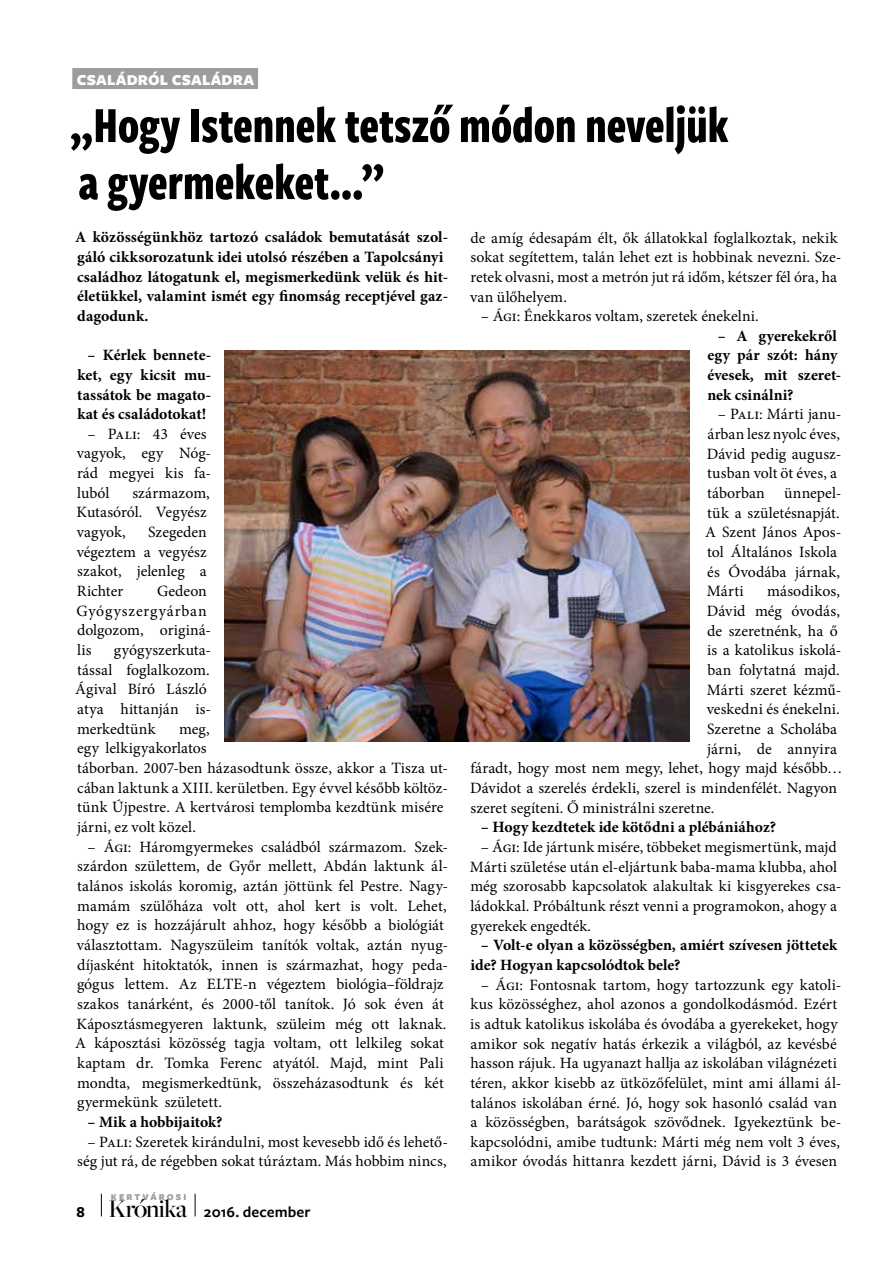
<style>
.page{position:relative;width:893px;height:1263px;background:#fff}
.page>*{position:absolute;margin:0;border:0;box-sizing:border-box;transform-origin:0 0}
.t1{font:700 52.5px/57px "Freight Sans Cmp Pro";letter-spacing:-.005em;color:#000}
.t2{font:500 26.4px "Freight Big Pro";letter-spacing:-.03em;color:#000}
.t3{font:15.75px/19.6px "Minion Pro";color:#000}
.t4{font:700 15.75px/19.6px "Minion Pro";letter-spacing:.005em;color:#000}
.t5{font:900 15.75px "Freight Sans Pro";letter-spacing:.01em;color:#fff}
.t6{font:600 15.75px "Freight Sans Pro";letter-spacing:.005em;color:#000}
.t7{font:700 15.75px "Freight Sans Pro";color:#000}
.t8{font:900 9.3px "Freight Sans Pro";letter-spacing:.22em;color:#9d9d9c}
</style>
<div class="page">
<svg style="left:101px;top:1194px;width:1px;height:22px"></svg>
<svg style="left:195px;top:1194px;width:1px;height:22px"></svg>
<div style="left:72px;top:68px;width:186px;height:21px;background:#9d9d9c"></div>
<img style="left:225px;top:350px;width:465px;height:391px">
<p class="t5" style="left:77px;top:69px;width:179px">CSALÁDRÓL CSALÁDRA</p>
<h1 class="t1" style="left:70px;top:95px;width:660px">„Hogy Istennek tetsző módon neveljük a gyermekeket…”</h1>
<p class="t4" style="left:75px;top:227px;width:374px">A közösségünkhöz tartozó családok bemutatását szol&shy;gáló cikksorozatunk idei utolsó részében a Tapolcsányi családhoz látogatunk el, megismerkedünk velük és hit&shy;életükkel, valamint ismét egy finomság receptjével gaz&shy;dagodunk.</p>
<p class="t4" style="left:77px;top:345px;width:135px;text-align:justify;text-indent:10px">– Kérlek bennete&shy;ket, egy kicsit mu&shy;tassátok be magato&shy;kat és családotokat!</p>
<p class="t3" style="left:77px;top:424px;width:136px;text-indent:11px">– Pali: 43 éves vagyok, egy Nóg&shy;rád megyei kis fa&shy;luból</p>
<p class="t3" style="left:470px;top:228px;width:373px">de amíg édesapám élt, ők állatokkal foglalkoztak, nekik sokat segítettem, talán lehet ezt is hobbinak nevezni. Sze&shy;retek olvasni, most a metrón jut rá időm, kétszer fél óra, ha van ülőhelyem.</p>
<p class="t3" style="left:481px;top:306px;width:279px">– Ági: Énekkaros voltam, szeretek énekelni.</p>
<p class="t4" style="left:707px;top:326px;width:135px;text-indent:10px">– A gyerekekről egy pár szót: hány évesek, mit szeret&shy;nek csinálni?</p>
<p class="t3" style="left:705px;top:405px;width:138px;text-indent:12px">– Pali: Márti janu&shy;árban lesz nyolc éves,<br>Dávid pedig augusz&shy;tusban volt öt éves, a táborban ünnepel&shy;tük a születésnapját.<br>A Szent János Apos&shy;tol Általános Iskola és Óvodába járnak,<br>Márti</p>
<p class="t3" style="left:77px;top:483px;width:135px;text-indent:56px">származom,<br>Kutasóról. Vegyész vagyok,</p>
<p class="t3" style="left:77px;top:522px;width:132px;text-align:justify;text-indent:72px">Szegeden végeztem a vegyész szakot, jelenleg a Richter</p>
<p class="t3" style="left:77px;top:581px;width:136px;text-indent:80px">Gedeon<br>Gyógyszergyárban dolgozom, originá&shy;lis</p>
<p class="t3" style="left:767px;top:582px;width:74px">másodikos,</p>
<p class="t3" style="left:707px;top:601px;width:135px">Dávid még óvodás,</p>
<p class="t3" style="left:707px;top:621px;width:132px">de szeretnénk, ha ő</p>
<p class="t3" style="left:707px;top:641px;width:136px">is a katolikus iskolá-</p>
<p class="t3" style="left:707px;top:660px;width:134px">ban folytatná majd.</p>
<p class="t3" style="left:707px;top:680px;width:136px">Márti szeret kézmű-</p>
<p class="t3" style="left:707px;top:699px;width:135px">veskedni és énekelni.</p>
<p class="t3" style="left:707px;top:719px;width:131px">Szeretne a Scholába</p>
<p class="t3" style="left:707px;top:739px;width:131px">járni, de annyira</p>
<p class="t3" style="left:470px;top:758px;width:373px">fáradt, hogy most nem megy, lehet, hogy majd később…</p>
<p class="t3" style="left:470px;top:778px;width:368px">Dávidot a szerelés érdekli, szerel is mindenfélét. Nagyon</p>
<p class="t3" style="left:471px;top:798px;width:245px">szeret segíteni. Ő ministrálni szeretne.</p>
<p class="t4" style="left:481px;top:817px;width:297px">– Hogy kezdtetek ide kötődni a plébániához?</p>
<p class="t3" style="left:470px;top:837px;width:373px;text-indent:11px">– Ági: Ide jártunk misére, többeket megismertünk, majd Márti születése után el-eljártunk baba-mama klubba, ahol még szorosabb kapcsolatok alakultak ki kisgyerekes csa&shy;ládokkal. Próbáltunk részt venni a programokon, ahogy a gyerekek engedték.</p>
<p class="t4" style="left:471px;top:935px;width:368px;text-indent:10px">– Volt-e olyan a közösségben, amiért szívesen jöttetek ide? Hogyan kapcsolódtok bele?</p>
<p class="t3" style="left:470px;top:975px;width:373px;text-indent:11px">– Ági: Fontosnak tartom, hogy tartozzunk egy katoli&shy;kus közösséghez, ahol azonos a gondolkodásmód. Ezért is adtuk katolikus iskolába és óvodába a gyerekeket, hogy amikor sok negatív hatás érkezik a világból, az kevésbé hasson rájuk. Ha ugyanazt hallja az iskolában világnézeti téren, akkor kisebb az ütközőfelület, mint ami állami ál&shy;talános iskolában érné. Jó, hogy sok hasonló család van a közösségben, barátságok szövődnek. Igyekeztünk be&shy;kapcsolódni, amibe tudtunk: Márti még nem volt 3 éves, amikor óvodás hittanra kezdett járni, Dávid is 3 évesen</p>
<p class="t3" style="left:75px;top:640px;width:138px;text-indent:39px">gyógyszerkuta&shy;tással foglalkozom.<br>Ágival Bíró László atya hittanján is&shy;merkedtünk</p>
<p class="t3" style="left:77px;top:719px;width:373px;text-indent:102px">meg,<br>egy lelkigyakorlatos<br>táborban. 2007-ben házasodtunk össze, akkor a Tisza ut&shy;cában laktunk a XIII. kerületben. Egy évvel később költöz&shy;tünk Újpestre. A kertvárosi templomba kezdtünk misére járni, ez volt közel.</p>
<p class="t3" style="left:75px;top:837px;width:374px;text-indent:12px">– Ági: Háromgyermekes családból származom. Szek&shy;szárdon születtem, de Győr mellett, Abdán laktunk ál&shy;talános iskolás koromig, aztán jöttünk fel Pestre. Nagy&shy;mamám szülőháza volt ott, ahol kert is volt. Lehet, hogy ez is hozzájárult ahhoz, hogy később a biológiát választottam. Nagyszüleim tanítók voltak, aztán nyug&shy;díjasként hitoktatók, innen is származhat, hogy peda&shy;gógus lettem. Az ELTE-n végeztem biológia–földrajz szakos tanárként, és 2000-től tanítok. Jó sok éven át Káposztásmegyeren laktunk, szüleim még ott laknak.<br>A káposztási közösség tagja voltam, ott lelkileg sokat kaptam dr. Tomka Ferenc atyától. Majd, mint Pali mondta, megismerkedtünk, összeházasodtunk és két gyermekünk született.</p>
<p class="t4" style="left:88px;top:1112px;width:136px">– Mik a hobbijaitok?</p>
<p class="t3" style="left:77px;top:1132px;width:372px;text-align:right">– Pali: Szeretek kirándulni, most kevesebb idő és lehető&shy;ség jut rá, de régebben sokat túráztam. Más hobbim nincs,</p>
<p class="t8" style="left:111px;top:1190px;width:77px">KERTVÁROSI</p>
<h2 class="t2" style="left:108px;top:1191px;width:80px">Krónika</h2>
<p class="t7" style="left:77px;top:1200px;width:10px">8</p>
<p class="t6" style="left:204px;top:1201px;width:108px">2016. december</p>
</div>
